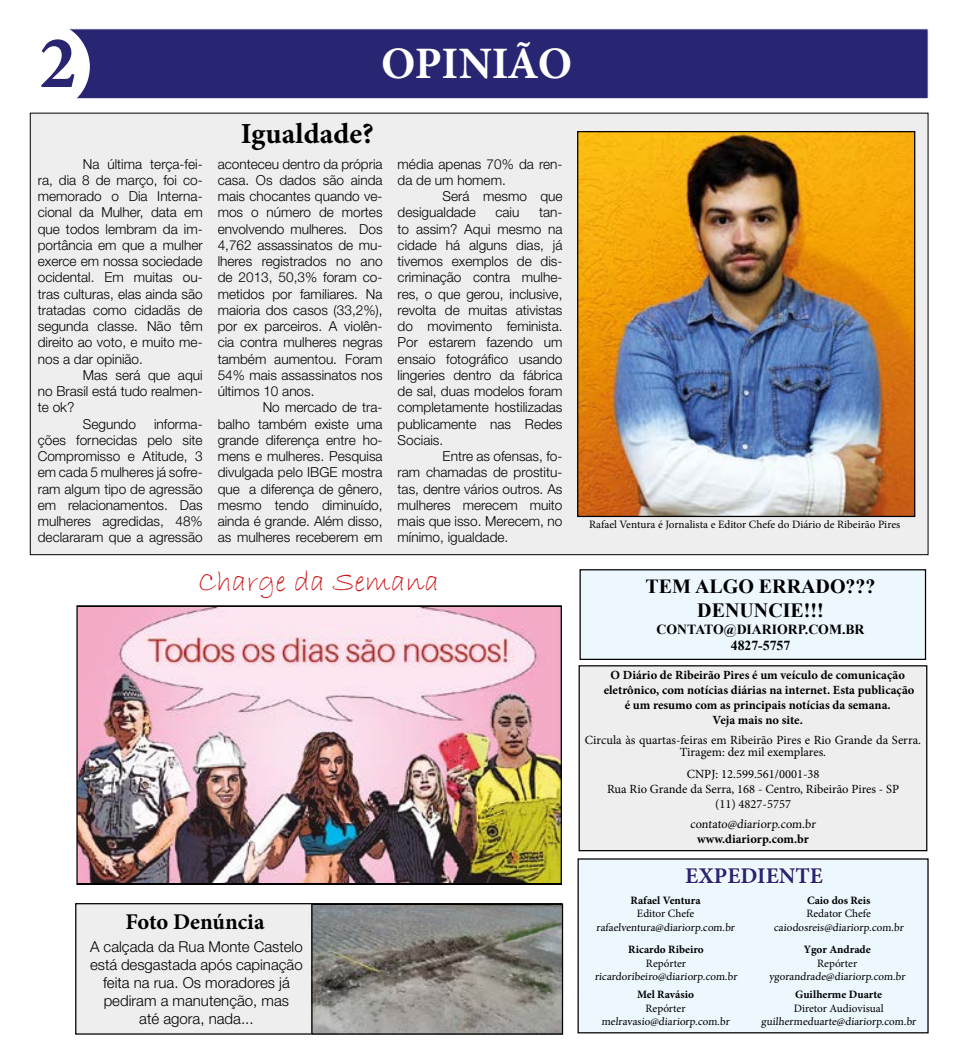
<style>
.page{position:relative;width:957px;height:1063px;background:#fff}
.page>*{position:absolute;margin:0;border:0;box-sizing:border-box;transform-origin:0 0}
.t1{font:700 75px "Minion Pro";color:#282572}
.t2{font:700 45px "Minion Pro";letter-spacing:-.01em;color:#fff}
.t3{font:30px "Bradley Hand ITC";color:#cd171a}
.t4{font:700 29.12px "Minion Pro";letter-spacing:.005em;color:#000}
.t5{font:700 22.5px "Minion Pro";color:#000}
.t6{font:700 22.5px "Minion Pro";color:#282572}
.t7{font:700 20.25px "Times New Roman";color:#000}
.t8{font:700 20px "Times New Roman";color:#000}
.t9{font:300 15px/18px "Helvetica Neue LT Std";color:#000;text-align:center}
.t10{font:700 13.88px "Times New Roman";color:#000}
.t11{font:300 13.75px/16.2px "Helvetica Neue LT Std";color:#000;text-align:justify}
.t12{font:700 13.75px "Times New Roman";color:#000}
.t13{font:12.5px/15px "Minion Pro";color:#000;text-align:center}
.t14{font:700 12.5px/15px "Minion Pro";color:#000;text-align:center}
.t15{font:11.25px/13.5px "Minion Pro";letter-spacing:-.01em;color:#000;text-align:center}
.t16{font:700 11.25px "Minion Pro";color:#000}
.t17{font:11.25px/13.5px "Minion Pro";letter-spacing:-.12em;color:#000;text-align:center}
.t18{font:11.25px/13.5px "Minion Pro";letter-spacing:-.115em;color:#000;text-align:center}
</style>
<div class="page">
<div style="left:578px;top:665px;width:350px;height:187px;background:#eee"></div>
<div style="left:69px;top:28px;width:860px;height:71px;background:#282572"></div>
<div style="left:0;top:22px;width:89px;height:89px;background:#fff;border-radius:50%"></div>
<div style="left:577px;top:858px;width:351px;height:175px;background:#ecf7fe;border:1px solid #000"></div>
<svg style="left:685px;top:867px;width:139px;height:17px"></svg>
<div style="left:30px;top:113px;width:898px;height:442px;background:#eee"></div>
<div style="left:38px;top:159px;width:524px;height:390px;background:#eee"></div>
<div style="left:579px;top:569px;width:347px;height:91px;background:#ecf7fe;border:1px solid #000"></div>
<div style="left:75px;top:903px;width:488px;height:132px;background:#eee"></div>
<img style="left:313px;top:906px;width:248px;height:127px">
<div style="left:311px;top:904px;width:252px;height:131px;border:1px solid #000"></div>
<img style="left:579px;top:133px;width:334px;height:382px">
<div style="left:577px;top:131px;width:338px;height:386px;border:1px solid #000"></div>
<img style="left:78px;top:607px;width:482px;height:276px">
<div style="left:76px;top:605px;width:486px;height:280px;border:1px solid #000"></div>
<h1 class="t1" style="left:39px;top:10px;width:39px">2</h1>
<h2 class="t2" style="left:381px;top:32px;width:193px">OPINIÃO</h2>
<p class="t11" style="left:38px;top:155px;width:166px;text-indent:45px">Na última terça-fei&shy;ra, dia 8 de março, foi co&shy;memorado o Dia Interna&shy;cional da Mulher, data em que todos lembram da im&shy;portância em que a mulher exerce em nossa sociedade ocidental. Em muitas ou&shy;tras culturas, elas ainda são tratadas como cidadãs de segunda classe. Não têm direito ao voto, e muito me&shy;nos a dar opinião.</p>
<p class="t11" style="left:83px;top:367px;width:121px">Mas será que aqui</p>
<p class="t11" style="left:38px;top:383px;width:166px">no Brasil está tudo realmen-</p>
<p class="t11" style="left:38px;top:399px;width:38px">te ok?</p>
<p class="t11" style="left:83px;top:415px;width:55px">Segundo</p>
<p class="t11" style="left:38px;top:415px;width:166px;text-indent:116px">informa&shy;ções fornecidas pelo site Compromisso e Atitude, 3 em cada 5 mulheres já sofre&shy;ram algum tipo de agressão em relacionamentos. Das mulheres agredidas, 48% declararam que a agressão</p>
<h3 class="t4" style="left:241px;top:113px;width:135px">Igualdade?</h3>
<p class="t11" style="left:218px;top:155px;width:166px">aconteceu dentro da própria casa. Os dados são ainda mais chocantes quando ve&shy;mos o número de mortes envolvendo mulheres. Dos 4,762 assassinatos de mu&shy;lheres registrados no ano de 2013, 50,3% foram co&shy;metidos por familiares. Na maioria dos casos (33,2%), por ex parceiros. A violên&shy;cia contra mulheres negras também aumentou. Foram 54% mais assassinatos nos últimos 10 anos.</p>
<p class="t11" style="left:218px;top:399px;width:166px;text-indent:45px">No mercado de tra&shy;balho também existe uma grande diferença entre ho&shy;mens e mulheres. Pesquisa divulgada pelo IBGE mostra que a diferença de gênero, mesmo tendo diminuído, ainda é grande. Além disso, as mulheres receberem em</p>
<p class="t11" style="left:397px;top:155px;width:166px">média apenas 70% da ren&shy;da de um homem.</p>
<p class="t11" style="left:397px;top:188px;width:166px;text-indent:45px">Será mesmo que desigualdade</p>
<p class="t11" style="left:495px;top:204px;width:25px">caiu</p>
<p class="t11" style="left:397px;top:204px;width:166px;text-indent:141px">tan&shy;to assim? Aqui mesmo na cidade há alguns dias, já tivemos exemplos de dis&shy;criminação contra mulhe&shy;res, o que gerou, inclusive, revolta de muitas ativistas do movimento feminista.<br>Por estarem fazendo um ensaio fotográfico usando lingeries dentro da fábrica de sal, duas modelos foram completamente hostilizadas publicamente nas Redes Sociais.</p>
<p class="t11" style="left:397px;top:448px;width:166px;text-indent:45px">Entre as ofensas, fo&shy;ram chamadas de prostitu&shy;tas, dentre vários outros. As mulheres merecem muito mais que isso. Merecem, no mínimo, igualdade.</p>
<h3 class="t3" style="left:198px;top:563px;width:242px">Charge da Semana</h3>
<p class="t15" style="left:589px;top:518px;width:313px">Rafael Ventura é Jornalista e Editor Chefe do Diário de Ribeirão Pires</p>
<h3 class="t8" style="left:645px;top:572px;width:232px">TEM ALGO ERRADO???</h3>
<h3 class="t7" style="left:697px;top:596px;width:128px">DENUNCIE!!!</h3>
<p class="t10" style="left:656px;top:619px;width:209px">CONTATO@DIARIORP.COM.BR</p>
<p class="t12" style="left:731px;top:636px;width:61px">4827-5757</p>
<p class="t14" style="left:604px;top:667px;width:312px">O Diário de Ribeirão Pires é um veículo de comunicação eletrônico, com notícias diárias na internet. Esta publicação é um resumo com as principais notícias da semana.<br>Veja mais no site.</p>
<p class="t13" style="left:585px;top:734px;width:337px;line-height:12.5px">Circula às quartas-feiras em Ribeirão Pires e Rio Grande da Serra.<br>Tiragem: dez mil exemplares.</p>
<p class="t13" style="left:607px;top:766px;width:293px">CNPJ: 12.599.561/0001-38<br>Rua Rio Grande da Serra, 168 - Centro, Ribeirão Pires - SP (11) 4827-5757</p>
<p class="t13" style="left:690px;top:817px;width:129px">contato@diariorp.com.br</p>
<p class="t14" style="left:697px;top:831px;width:113px">www.diariorp.com.br</p>
<h3 class="t6" style="left:685px;top:860px;width:139px">EXPEDIENTE</h3>
<p class="t16" style="left:630px;top:892px;width:72px">Rafael Ventura</p>
<p class="t15" style="left:596px;top:907px;width:141px">Editor Chefe rafaelventura@diariorp.com.br</p>
<p class="t16" style="left:628px;top:942px;width:77px">Ricardo Ribeiro</p>
<p class="t18" style="left:595px;top:956px;width:145px">Repórter ricardoribeiro@diariorp.com.br</p>
<p class="t16" style="left:637px;top:987px;width:58px">Mel Ravásio</p>
<p class="t17" style="left:601px;top:1001px;width:131px">Repórter melravasio@diariorp.com.br</p>
<p class="t16" style="left:807px;top:892px;width:65px">Caio dos Reis</p>
<p class="t15" style="left:774px;top:907px;width:133px">Redator Chefe caiodosreis@diariorp.com.br</p>
<h3 class="t5" style="left:125px;top:906px;width:141px">Foto Denúncia</h3>
<p class="t9" style="left:90px;top:938px;width:214px">A calçada da Rua Monte Castelo está desgastada após capinação feita na rua. Os moradores já pediram a manutenção, mas<br>até agora, nada...</p>
<p class="t16" style="left:803px;top:942px;width:69px">Ygor Andrade</p>
<p class="t17" style="left:769px;top:956px;width:139px">Repórter ygorandrade@diariorp.com.br</p>
<p class="t16" style="left:795px;top:987px;width:88px">Guilherme Duarte</p>
<p class="t15" style="left:761px;top:1001px;width:158px">Diretor Audiovisual guilhermeduarte@diariorp.com.br</p>
</div>
